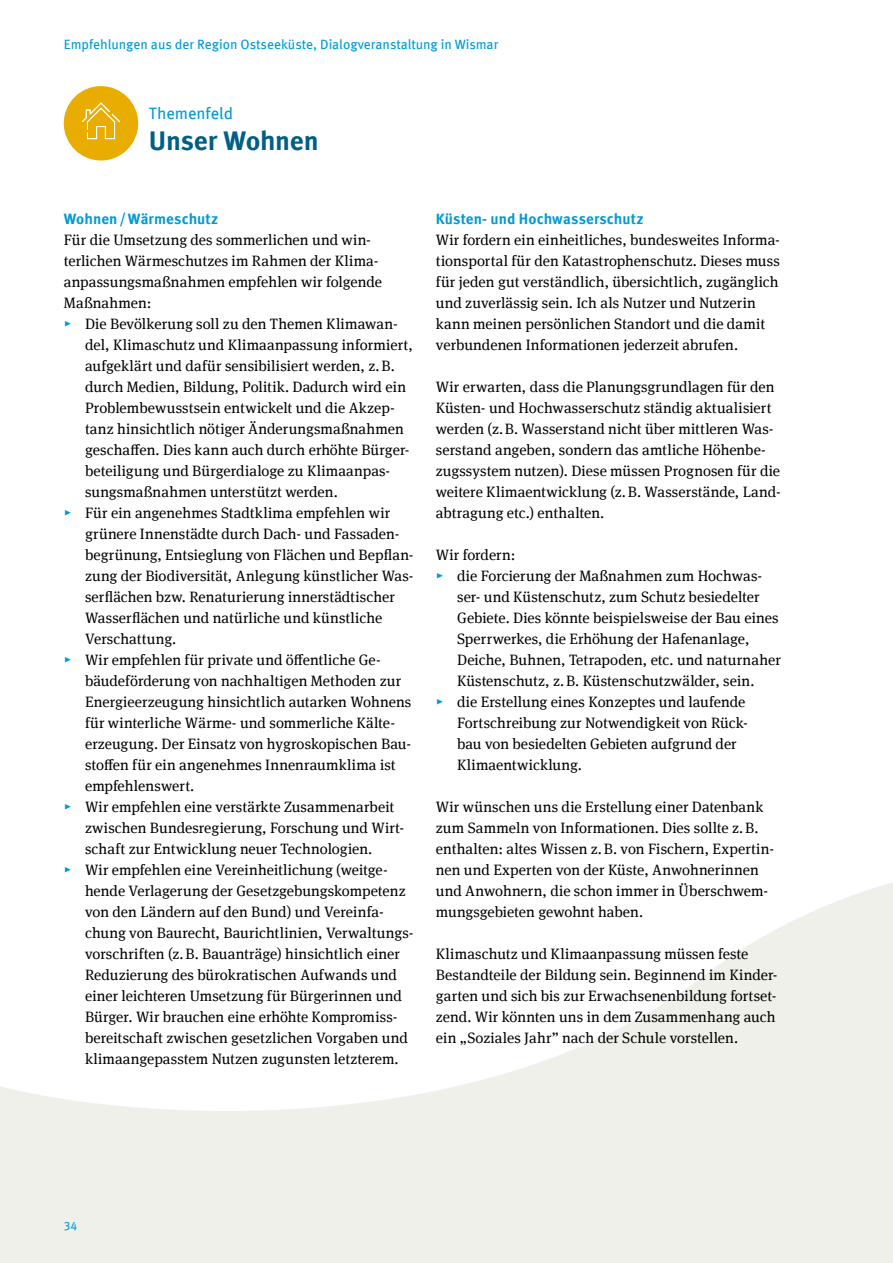
<style>
.page{position:relative;width:893px;height:1263px;background:#fff}
.page>*{position:absolute;margin:0;border:0;box-sizing:border-box;transform-origin:0 0}
.Innenseiten_H3_Headline_Themenfeld{font:700 27px "Meta Offc";letter-spacing:-.01em;color:#005f85}
.Innenseiten_H3_Headline_Themenfeld-2{font:16.5px "Meta Offc";color:#009bd4}
.Innenseiten_P_Copy_Abstand_nach{font:15px/21px "Meta Serif Offc";letter-spacing:.005em;color:#000}
.Innenseiten_P_Copy{font:15px/21px "Meta Serif Offc";letter-spacing:.005em;color:#000}
.Innenseiten_P_Copy_ohne_Abstand{font:15px/21px "Meta Serif Offc";letter-spacing:.005em;color:#000}
.Innenseiten_H4_Headline{font:700 15px "Meta Offc";letter-spacing:.005em;color:#009bd4}
.t1{font:13.5px "Meta Offc";color:#009bd4}
.t2{font:12px "Meta Offc";color:#009bd4}
.s1{color:#009bd4}
</style>
<div class="page">
<svg style="left:0;top:882px;width:893px;height:381px;fill:#f0f0eb"></svg>
<svg style="left:64px;top:86px;width:74px;height:75px"></svg>
<p class="t1" style="left:64px;top:36px;width:436px">Empfehlungen aus der Region Ostseeküste, Dialogveranstaltung in Wismar</p>
<h3 class="Innenseiten_H3_Headline_Themenfeld-2" style="left:149px;top:103px;width:86px">Themenfeld</h3>
<h3 class="Innenseiten_H3_Headline_Themenfeld" style="left:149px;top:125px;width:171px">Unser Wohnen</h3>
<p class="Innenseiten_H4_Headline" style="left:64px;top:209px;width:156px">Wohnen/Wärmeschutz</p>
<p class="Innenseiten_P_Copy_ohne_Abstand" style="left:64px;top:229px;width:320px">Für die Umsetzung des sommerlichen und win&shy;terlichen Wärmeschutzes im Rahmen der Klima&shy;anpassungsmaßnahmen empfehlen wir folgende Maßnahmen:</p>
<p class="Innenseiten_P_Copy_Abstand_nach" style="left:85px;top:313px;width:329px;text-indent:-21px"><span class="s1">▸</span> Die Bevölkerung soll zu den Themen Klimawan&shy;del, Klimaschutz und Klimaanpassung informiert, aufgeklärt und dafür sensibilisiert werden, z.B. durch Medien, Bildung, Politik. Dadurch wird ein Problembewusstsein entwickelt und die Akzep&shy;tanz hinsichtlich nötiger Änderungsmaßnahmen geschaffen. Dies kann auch durch erhöhte Bürger&shy;beteiligung und Bürgerdialoge zu Klimaanpas&shy;sungsmaßnahmen unterstützt werden.</p>
<p class="Innenseiten_P_Copy_Abstand_nach" style="left:85px;top:502px;width:330px;text-indent:-21px"><span class="s1">▸</span> Für ein angenehmes Stadtklima empfehlen wir grünere Innenstädte durch Dach- und Fassaden&shy;begrünung, Entsieglung von Flächen und Bepflan&shy;zung der Biodiversität, Anlegung künstlicher Was&shy;serflächen bzw. Renaturierung innerstädtischer Wasserflächen und natürliche und künstliche Verschattung.</p>
<p class="Innenseiten_P_Copy_Abstand_nach" style="left:85px;top:649px;width:328px;text-indent:-21px"><span class="s1">▸</span> Wir empfehlen für private und öffentliche Ge&shy;bäudeförderung von nachhaltigen Methoden zur Energieerzeugung hinsichtlich autarken Wohnens für winterliche Wärme- und sommerliche Kälte&shy;erzeugung. Der Einsatz von hygroskopischen Bau&shy;stoffen für ein angenehmes Innenraumklima ist empfehlenswert.</p>
<p class="Innenseiten_P_Copy_Abstand_nach" style="left:85px;top:796px;width:321px;text-indent:-21px"><span class="s1">▸</span> Wir empfehlen eine verstärkte Zusammenarbeit zwischen Bundesregierung, Forschung und Wirt&shy;schaft zur Entwicklung neuer Technologien.</p>
<p class="Innenseiten_P_Copy_Abstand_nach" style="left:85px;top:859px;width:330px;text-indent:-21px"><span class="s1">▸</span> Wir empfehlen eine Vereinheitlichung (weitge&shy;hende Verlagerung der Gesetzgebungskompetenz von den Ländern auf den Bund) und Vereinfa&shy;chung von Baurecht, Baurichtlinien, Verwaltungs&shy;vorschriften (z.B. Bauanträge) hinsichtlich einer Reduzierung des bürokratischen Aufwands und einer leichteren Umsetzung für Bürgerinnen und Bürger. Wir brauchen eine erhöhte Kompromiss&shy;bereitschaft zwischen gesetzlichen Vorgaben und klimaangepasstem Nutzen zugunsten letzterem.</p>
<p class="Innenseiten_H4_Headline" style="left:436px;top:209px;width:209px">Küsten- und Hochwasserschutz</p>
<p class="Innenseiten_P_Copy_Abstand_nach" style="left:436px;top:229px;width:346px">Wir fordern ein einheitliches, bundesweites Informa&shy;tionsportal für den Katastrophenschutz. Dieses muss für jeden gut verständlich, übersichtlich, zugänglich und zuverlässig sein. Ich als Nutzer und Nutzerin kann meinen persönlichen Standort und die damit verbundenen Informationen jederzeit abrufen.</p>
<p class="Innenseiten_P_Copy_Abstand_nach" style="left:436px;top:376px;width:346px">Wir erwarten, dass die Planungsgrundlagen für den Küsten- und Hochwasserschutz ständig aktualisiert werden (z.B. Wasserstand nicht über mittleren Was&shy;serstand angeben, sondern das amtliche Höhenbe&shy;zugssystem nutzen). Diese müssen Prognosen für die weitere Klimaentwicklung (z.B. Wasserstände, Land&shy;abtragung etc.) enthalten.</p>
<p class="Innenseiten_P_Copy_ohne_Abstand" style="left:436px;top:544px;width:81px">Wir fordern:</p>
<p class="Innenseiten_P_Copy_Abstand_nach" style="left:457px;top:565px;width:325px;text-indent:-21px"><span class="s1">▸</span> die Forcierung der Maßnahmen zum Hochwas&shy;ser- und Küstenschutz, zum Schutz besiedelter Gebiete. Dies könnte beispielsweise der Bau eines Sperrwerkes, die Erhöhung der Hafenanlage, Deiche, Buhnen, Tetrapoden, etc. und naturnaher Küstenschutz, z.B. Küstenschutzwälder, sein.</p>
<p class="Innenseiten_P_Copy_Abstand_nach" style="left:457px;top:691px;width:292px;text-indent:-21px"><span class="s1">▸</span> die Erstellung eines Konzeptes und laufende Fortschreibung zur Notwendigkeit von Rück&shy;bau von besiedelten Gebieten aufgrund der Klimaentwicklung.</p>
<p class="Innenseiten_P_Copy" style="left:436px;top:796px;width:340px">Wir wünschen uns die Erstellung einer Datenbank zum Sammeln von Informationen. Dies sollte z.B. enthalten: altes Wissen z.B. von Fischern, Expertin&shy;nen und Experten von der Küste, Anwohnerinnen und Anwohnern, die schon immer in Überschwem&shy;mungsgebieten gewohnt haben.</p>
<p class="Innenseiten_P_Copy_Abstand_nach" style="left:436px;top:943px;width:343px">Klimaschutz und Klimaanpassung müssen feste Bestandteile der Bildung sein. Beginnend im Kinder&shy;garten und sich bis zur Erwachsenenbildung fortset&shy;zend. Wir könnten uns in dem Zusammenhang auch ein „Soziales Jahr” nach der Schule vorstellen.</p>
<p class="t2" style="left:64px;top:1218px;width:15px">34</p>
</div>
